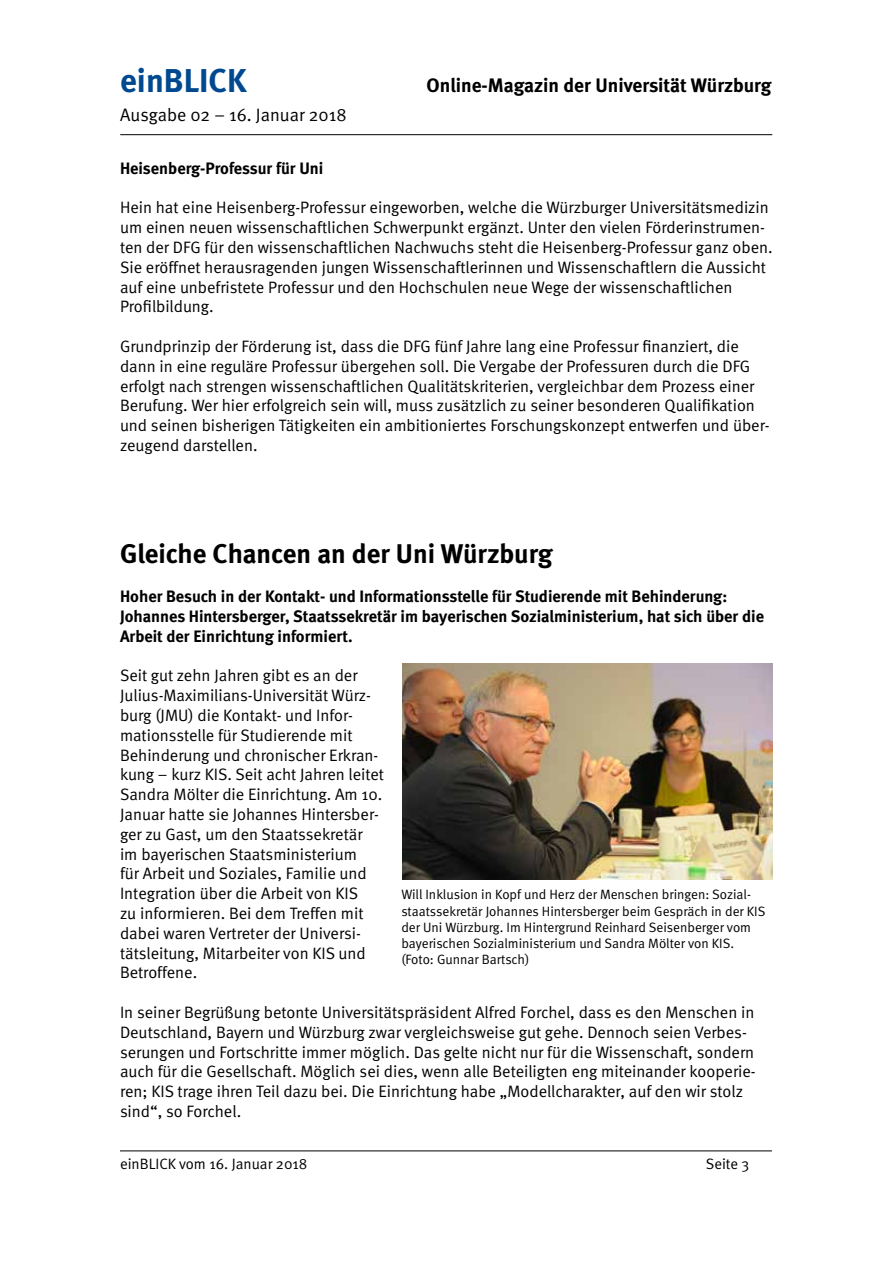
<style>
.page{position:relative;width:893px;height:1263px;background:#fff}
.page>*{position:absolute;margin:0;border:0;box-sizing:border-box;transform-origin:0 0}
.t1{font:700 33px "Meta";color:#004990}
.t2{font:700 27px "Meta";color:#000}
.t3{font:700 19.5px "Meta";color:#000}
.t4{font:18px "Meta Normal";color:#000}
.t5{font:16.5px/19.8px "Meta Normal";color:#000}
.t6{font:700 16.5px/19.8px "Meta";color:#000}
.t7{font:15px "Meta Normal";color:#000}
.t8{font:13.5px/16.2px "Meta Normal";color:#000}
</style>
<div class="page">
<hr style="left:120px;top:134px;width:652px;height:1px;background:#000">
<hr style="left:120px;top:1150px;width:652px;height:1px;background:#000">
<img style="left:402px;top:663px;width:370px;height:217px">
<h1 class="t1" style="left:120px;top:61px;width:128px">einBLICK</h1>
<p class="t3" style="left:427px;top:74px;width:346px">Online-Magazin der Universität Würzburg</p>
<p class="t4" style="left:120px;top:105px;width:228px">Ausgabe 02 – 16. Januar 2018</p>
<p class="t6" style="left:120px;top:158px;width:205px">Heisenberg-Professur für Uni</p>
<p class="t5" style="left:120px;top:197px;width:654px">Hein hat eine Heisenberg-Professur eingeworben, welche die Würzburger Universitätsmedizin um einen neuen wissenschaftlichen Schwerpunkt ergänzt. Unter den vielen Förderinstrumen&shy;ten der DFG für den wissenschaftlichen Nachwuchs steht die Heisenberg-Professur ganz oben.<br>Sie eröffnet herausragenden jungen Wissenschaftlerinnen und Wissenschaftlern die Aussicht auf eine unbefristete Professur und den Hochschulen neue Wege der wissenschaftlichen Profilbildung.</p>
<p class="t5" style="left:120px;top:336px;width:651px">Grundprinzip der Förderung ist, dass die DFG fünf Jahre lang eine Professur finanziert, die dann in eine reguläre Professur übergehen soll. Die Vergabe der Professuren durch die DFG erfolgt nach strengen wissenschaftlichen Qualitätskriterien, vergleichbar dem Prozess einer Berufung. Wer hier erfolgreich sein will, muss zusätzlich zu seiner besonderen Qualifikation und seinen bisherigen Tätigkeiten ein ambitioniertes Forschungskonzept entwerfen und über&shy;zeugend darstellen.</p>
<h2 class="t2" style="left:120px;top:537px;width:434px">Gleiche Chancen an der Uni Würzburg</h2>
<p class="t6" style="left:120px;top:586px;width:645px">Hoher Besuch in der Kontakt- und Informationsstelle für Studierende mit Behinderung:<br>Johannes Hintersberger, Staatssekretär im bayerischen Sozialministerium, hat sich über die<br>Arbeit der Einrichtung informiert.</p>
<p class="t5" style="left:120px;top:665px;width:266px">Seit gut zehn Jahren gibt es an der Julius-Maximilians-Universität Würz&shy;burg (JMU) die Kontakt- und Infor&shy;mationsstelle für Studierende mit Behinderung und chronischer Erkran&shy;kung – kurz KIS. Seit acht Jahren leitet Sandra Mölter die Einrichtung. Am 10.<br>Januar hatte sie Johannes Hintersber&shy;ger zu Gast, um den Staatssekretär im bayerischen Staatsministerium<br>für Arbeit und Soziales, Familie und Integration über die Arbeit von KIS<br>zu informieren. Bei dem Treffen mit dabei waren Vertreter der Universi&shy;tätsleitung, Mitarbeiter von KIS und Betroffene.</p>
<p class="t5" style="left:120px;top:1002px;width:637px">In seiner Begrüßung betonte Universitätspräsident Alfred Forchel, dass es den Menschen in Deutschland, Bayern und Würzburg zwar vergleichsweise gut gehe. Dennoch seien Verbes&shy;serungen und Fortschritte immer möglich. Das gelte nicht nur für die Wissenschaft, sondern auch für die Gesellschaft. Möglich sei dies, wenn alle Beteiligten eng miteinander kooperie&shy;ren; KIS trage ihren Teil dazu bei. Die Einrichtung habe „Modellcharakter, auf den wir stolz sind“, so Forchel.</p>
<p class="t8" style="left:401px;top:886px;width:366px">Will Inklusion in Kopf und Herz der Menschen bringen: Sozial&shy;staatssekretär Johannes Hintersberger beim Gespräch in der KIS der Uni Würzburg. Im Hintergrund Reinhard Seisenberger vom bayerischen Sozialministerium und Sandra Mölter von KIS. (Foto: Gunnar Bartsch)</p>
<p class="t7" style="left:120px;top:1155px;width:189px">einBLICK vom 16. Januar 2018</p>
<p class="t7" style="left:706px;top:1155px;width:45px">Seite 3</p>
</div>
